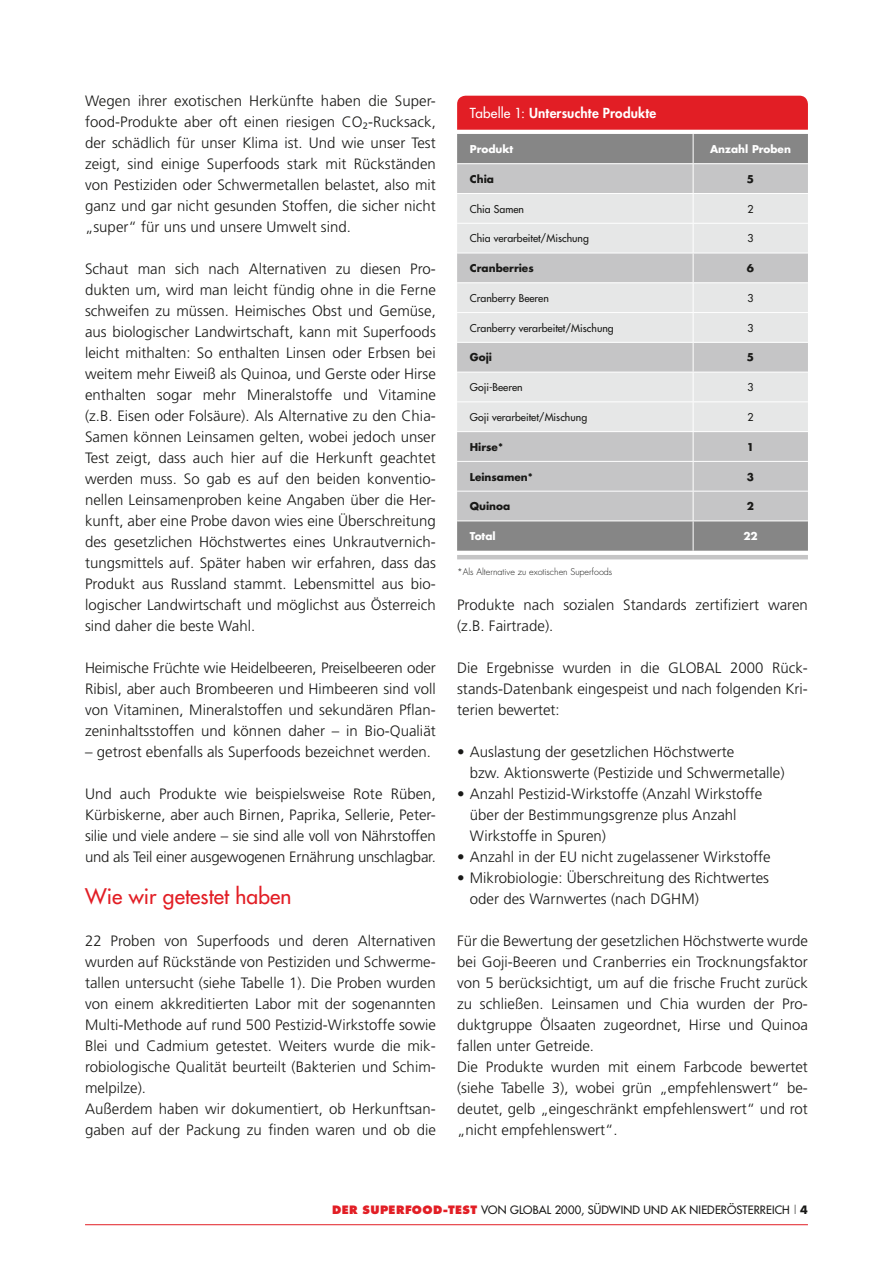
<style>
.page{position:relative;width:893px;height:1263px;background:#fff}
.page>*{position:absolute;margin:0;border:0;box-sizing:border-box;transform-origin:0 0}
.t1{font:21px "Futura";letter-spacing:.005em;color:#e21e25}
.t2{font:300 15px/21px "Frutiger";color:#191917}
.t3{font:800 13.5px "Futura";letter-spacing:.015em;color:#fff}
.t4{font:11.25px "Futura";letter-spacing:.01em;color:#191917}
.t5{font:10.5px "Futura";color:#191917}
.t6{font:700 10.5px "Futura";color:#191917}
.t7{font:700 10.5px "Futura";color:#fff}
.t8{font:300 9px "Futura";color:#191917}
.s1{font-weight:400}
.s2{font-weight:800;color:#e21e25}
.s3{font-weight:300}
.s4{font-weight:700}
</style>
<div class="page">
<hr style="left:85px;top:1224px;width:723px;height:1px;background:#e21e25">
<svg style="left:457px;top:521px;width:351px;height:30px;background:#898989"></svg>
<hr style="left:693px;top:521px;width:1px;height:30px;background:#fff">
<svg style="left:457px;top:96px;width:351px;height:424px;background:#d2c3c4"></svg>
<hr style="left:457px;top:555px;width:351px;height:4px;background:#c5c5c6">
<p class="t2" style="left:85px;top:91px;width:352px;text-align:justify">Wegen ihrer exotischen Herkünfte haben die Super&shy;food-Produkte aber oft einen riesigen CO²-Rucksack, der schädlich für unser Klima ist. Und wie unser Test zeigt, sind einige Superfoods stark mit Rückständen von Pestiziden oder Schwermetallen belastet, also mit ganz und gar nicht gesunden Stoffen, die sicher nicht „super“ für uns und unsere Umwelt sind.</p>
<p class="t2" style="left:85px;top:259px;width:352px;text-align:justify">Schaut man sich nach Alternativen zu diesen Pro&shy;dukten um, wird man leicht fündig ohne in die Ferne schweifen zu müssen. Heimisches Obst und Gemüse, aus biologischer Landwirtschaft, kann mit Superfoods leicht mithalten: So enthalten Linsen oder Erbsen bei weitem mehr Eiweiß als Quinoa, und Gerste oder Hirse enthalten sogar mehr Mineralstoffe und Vitamine (z.B. Eisen oder Folsäure). Als Alternative zu den Chia-Samen können Leinsamen gelten, wobei jedoch unser Test zeigt, dass auch hier auf die Herkunft geachtet werden muss. So gab es auf den beiden konventio&shy;nellen Leinsamenproben keine Angaben über die Her&shy;kunft, aber eine Probe davon wies eine Überschreitung des gesetzlichen Höchstwertes eines Unkrautvernich&shy;tungsmittels auf. Später haben wir erfahren, dass das Produkt aus Russland stammt. Lebensmittel aus bio&shy;logischer Landwirtschaft und möglichst aus Österreich sind daher die beste Wahl.</p>
<p class="t2" style="left:85px;top:658px;width:352px;text-align:justify">Heimische Früchte wie Heidelbeeren, Preiselbeeren oder Ribisl, aber auch Brombeeren und Himbeeren sind voll von Vitaminen, Mineralstoffen und sekundären Pflan&shy;zeninhaltsstoffen und können daher – in Bio-Qualiät</p>
<p class="t2" style="left:85px;top:742px;width:348px">– getrost ebenfalls als Superfoods bezeichnet werden.</p>
<p class="t2" style="left:85px;top:784px;width:352px;text-align:justify">Und auch Produkte wie beispielsweise Rote Rüben, Kürbiskerne, aber auch Birnen, Paprika, Sellerie, Peter&shy;silie und viele andere – sie sind alle voll von Nährstoffen und als Teil einer ausgewogenen Ernährung unschlagbar.</p>
<h1 class="t1" style="left:85px;top:886px;width:208px">Wie wir getestet haben</h1>
<p class="t2" style="left:85px;top:931px;width:352px">22 Proben von Superfoods und deren Alternativen wurden auf Rückstände von Pestiziden und Schwerme&shy;tallen untersucht (siehe Tabelle 1). Die Proben wurden von einem akkreditierten Labor mit der sogenannten Multi-Methode auf rund 500 Pestizid-Wirkstoffe sowie Blei und Cadmium getestet. Weiters wurde die mik&shy;robiologische Qualität beurteilt (Bakterien und Schim&shy;melpilze).<br>Außerdem haben wir dokumentiert, ob Herkunftsan&shy;gaben auf der Packung zu finden waren und ob die</p>
<p class="t3" style="left:470px;top:106px;width:188px"><span class="s1">Tabelle 1:</span> Untersuchte Produkte</p>
<p class="t7" style="left:470px;top:144px;width:45px">Produkt</p>
<p class="t7" style="left:710px;top:144px;width:82px">Anzahl Proben</p>
<p class="t6" style="left:470px;top:174px;width:26px">Chia</p>
<p class="t6" style="left:747px;top:174px;width:9px">5</p>
<p class="t5" style="left:470px;top:203px;width:56px">Chia Samen</p>
<p class="t5" style="left:747px;top:203px;width:8px">2</p>
<p class="t5" style="left:470px;top:233px;width:121px">Chia verarbeitet/Mischung</p>
<p class="t5" style="left:747px;top:233px;width:8px">3</p>
<p class="t6" style="left:470px;top:263px;width:65px">Cranberries</p>
<p class="t6" style="left:747px;top:263px;width:9px">6</p>
<p class="t5" style="left:470px;top:293px;width:80px">Cranberry Beeren</p>
<p class="t5" style="left:747px;top:293px;width:8px">3</p>
<p class="t5" style="left:470px;top:322px;width:145px">Cranberry verarbeitet/Mischung</p>
<p class="t5" style="left:747px;top:322px;width:8px">3</p>
<p class="t6" style="left:470px;top:353px;width:24px">Goji</p>
<p class="t6" style="left:747px;top:353px;width:9px">5</p>
<p class="t5" style="left:470px;top:382px;width:54px">Goji-Beeren</p>
<p class="t5" style="left:747px;top:382px;width:8px">3</p>
<p class="t5" style="left:470px;top:412px;width:119px">Goji verarbeitet/Mischung</p>
<p class="t5" style="left:747px;top:412px;width:8px">2</p>
<p class="t6" style="left:470px;top:442px;width:35px">Hirse*</p>
<p class="t6" style="left:747px;top:442px;width:9px">1</p>
<p class="t6" style="left:470px;top:472px;width:65px">Leinsamen*</p>
<p class="t6" style="left:747px;top:472px;width:9px">3</p>
<p class="t6" style="left:470px;top:501px;width:42px">Quinoa</p>
<p class="t6" style="left:747px;top:501px;width:9px">2</p>
<p class="t7" style="left:470px;top:531px;width:27px">Total</p>
<p class="t7" style="left:743px;top:531px;width:16px">22</p>
<p class="t8" style="left:457px;top:567px;width:157px">*Als Alternative zu exotischen Superfoods</p>
<p class="t2" style="left:457px;top:595px;width:352px">Produkte nach sozialen Standards zertifiziert waren (z.B. Fairtrade).</p>
<p class="t2" style="left:457px;top:658px;width:352px;text-align:justify">Die Ergebnisse wurden in die GLOBAL 2000 Rück&shy;stands-Datenbank eingespeist und nach folgenden Kri&shy;terien bewertet:</p>
<p class="t2" style="left:470px;top:742px;width:316px;text-indent:-13px">• Auslastung der gesetzlichen Höchstwerte<br>bzw. Aktionswerte (Pestizide und Schwermetalle)</p>
<p class="t2" style="left:470px;top:784px;width:294px;text-indent:-13px">• Anzahl Pestizid-Wirkstoffe (Anzahl Wirkstoffe über der Bestimmungsgrenze plus Anzahl<br>Wirkstoffe in Spuren)</p>
<p class="t2" style="left:457px;top:847px;width:315px">• Anzahl in der EU nicht zugelassener Wirkstoffe</p>
<p class="t2" style="left:470px;top:868px;width:301px;text-indent:-13px">• Mikrobiologie: Überschreitung des Richtwertes oder des Warnwertes (nach DGHM)</p>
<p class="t2" style="left:457px;top:931px;width:352px">Für die Bewertung der gesetzlichen Höchstwerte wurde bei Goji-Beeren und Cranberries ein Trocknungsfaktor von 5 berücksichtigt, um auf die frische Frucht zurück zu schließen. Leinsamen und Chia wurden der Pro&shy;duktgruppe Ölsaaten zugeordnet, Hirse und Quinoa fallen unter Getreide.<br>Die Produkte wurden mit einem Farbcode bewertet (siehe Tabelle 3), wobei grün „empfehlenswert“ be&shy;deutet, gelb „eingeschränkt empfehlenswert“ und rot „nicht empfehlenswert“.</p>
<p class="t4" style="left:332px;top:1204px;width:477px"><span class="s2">DER SUPERFOOD-TEST</span> VON GLOBAL 2000, SÜDWIND UND AK NIEDERÖSTERREICH <span class="s3">|</span> <span class="s4">4</span></p>
</div>
